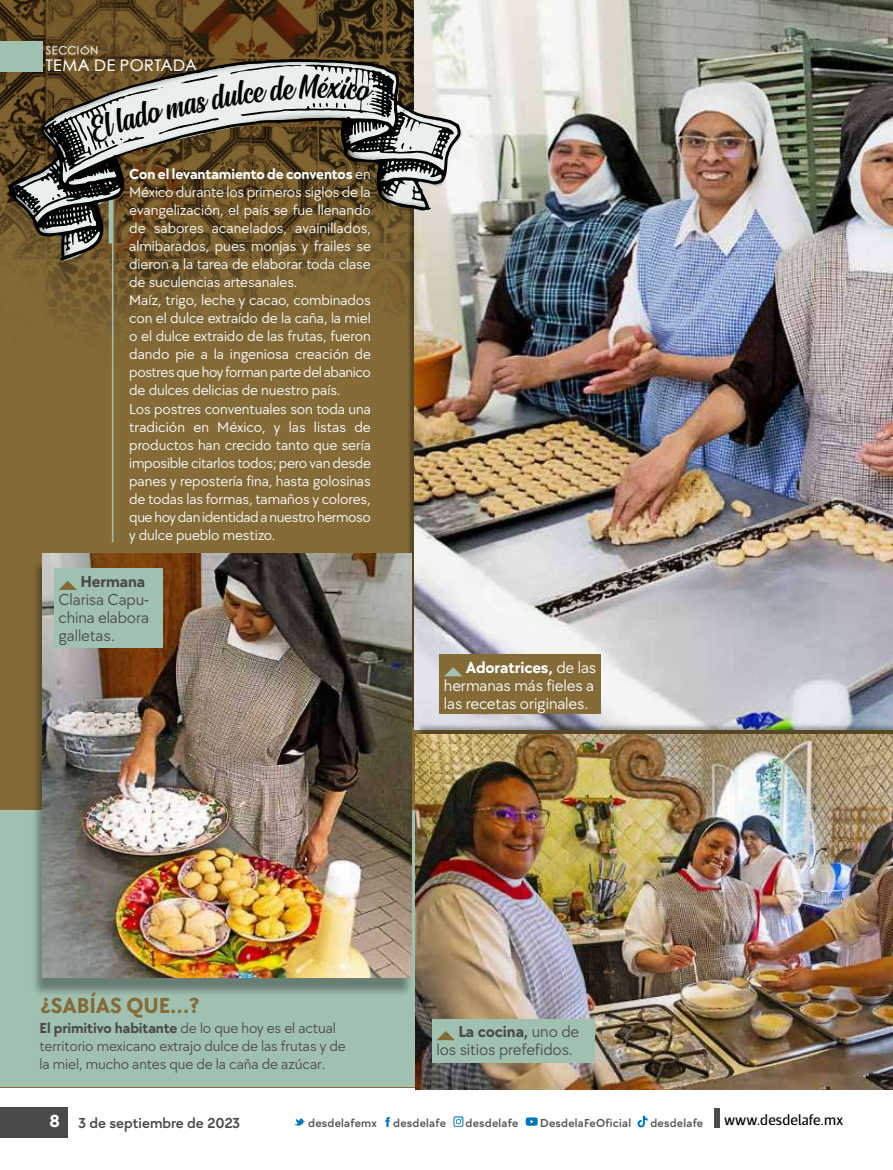
<style>
.page{position:relative;width:893px;height:1170px;background:#fff}
.page>*{position:absolute;margin:0;border:0;box-sizing:border-box;transform-origin:0 0}
.t1{font:37.95px "Signatra DEMO";color:#000}
.t2{font:700 22.5px "TT Chocolates Trl";letter-spacing:-.005em;color:#846b38}
.t3{font:16.5px/18px "TT Chocolates Trl";letter-spacing:-.005em;color:#4a4a49}
.t4{font:16.5px/18px "TT Chocolates Trl";letter-spacing:-.005em;color:#fff}
.t5{font:700 16.5px "TT Chocolates Trl";letter-spacing:-.005em;color:#4a4a49}
.t6{font:500 16.05px "ST Heiti SC";letter-spacing:.03em;color:#fff}
.t7{font:15px/18px "TT Chocolates Trl";letter-spacing:-.005em;color:#fff}
.t8{font:15px/18px "TT Chocolates Trl";letter-spacing:-.005em;color:#4a4a49}
.t9{font:600 15px "TT Chocolates Trl";color:#4a4a49}
.t10{font:15px "Breve Sans Title";letter-spacing:.01em;color:#000}
.t11{font:600 12px "TT Chocolates Trl";letter-spacing:.02em;color:#575756}
.t12{font:500 11.1px "ST Heiti SC";letter-spacing:.045em;color:#fff}
.s1{font-weight:700}
.s2{font-weight:700;font-size:18px;color:#fff}
</style>
<div class="page">
<svg style="left:453px;top:1116px;width:10px;height:10px"></svg>
<svg style="left:385px;top:1117px;width:5px;height:9px"></svg>
<svg style="left:294px;top:1118px;width:11px;height:7px"></svg>
<svg style="left:526px;top:1117px;width:12px;height:8px"></svg>
<svg style="left:637px;top:1115px;width:11px;height:12px"></svg>
<div style="left:0;top:1107px;width:68px;height:30px;background:#4a4a49"></div>
<div style="left:715px;top:1107px;width:5px;height:20px;background:#4a4a49"></div>
<div style="left:0;top:0;width:893px;height:1086px;background:#846b38"></div>
<img style="left:0;top:0;width:407px;height:396px">
<div style="left:0;top:810px;width:513px;height:276px;background:#a0c1b0"></div>
<img style="left:415px;top:0;width:478px;height:722px">
<div style="left:31px;top:559px;width:383px;height:438px;background:#000;opacity:.35"></div>
<img style="left:43px;top:554px;width:368px;height:423px">
<div style="left:415px;top:722px;width:478px;height:364px;background:#000;opacity:.35"></div>
<img style="left:415px;top:734px;width:478px;height:354px">
<hr style="left:112px;top:171px;width:1px;height:371px;background:#a0c1b0">
<svg style="left:0;top:37px;width:474px;height:229px"></svg>
<svg style="left:9px;top:59px;width:452px;height:201px"></svg>
<svg style="left:395px;top:141px;width:17px;height:8px"></svg>
<svg style="left:52px;top:194px;width:8px;height:6px"></svg>
<svg style="left:27px;top:204px;width:6px;height:6px"></svg>
<div style="left:439px;top:654px;width:162px;height:60px;background:#846b38"></div>
<svg style="left:444px;top:667px;width:18px;height:9px"></svg>
<div style="left:432px;top:1018px;width:162px;height:44px;background:#a0c1b0"></div>
<svg style="left:437px;top:1031px;width:18px;height:9px"></svg>
<div style="left:54px;top:568px;width:108px;height:80px;background:#a0c1b0"></div>
<svg style="left:59px;top:581px;width:18px;height:9px"></svg>
<svg style="left:84px;top:65px;width:291px;height:87px;background:#a7a498"></svg>
<p class="t12" style="left:46px;top:46px;width:54px">SECCIÓN</p>
<p class="t6" style="left:46px;top:58px;width:152px">TEMA DE PORTADA</p>
<h1 class="t1" style="left:317px;top:71px;width:12px">e</h1>
<p class="t7" style="left:129px;top:165px;width:243px"><span class="s1">Con el levantamiento de conventos</span> en México durante los primeros siglos de la evangelización, el país se fue llenando de sabores acanelados, avainillados, almibarados, pues monjas y frailes se dieron a la tarea de elaborar toda clase de suculencias artesanales.<br>Maíz, trigo, leche y cacao, combinados con el dulce extraído de la caña, la miel o el dulce extraido de las frutas, fueron dando pie a la ingeniosa creación de postres que hoy forman parte del abanico de dulces delicias de nuestro país.<br>Los postres conventuales son toda una tradición en México, y las listas de productos han crecido tanto que sería imposible citarlos todos; pero van desde panes y repostería fina, hasta golosinas de todas las formas, tamaños y colores, que hoy dan identidad a nuestro hermoso y dulce pueblo mestizo.</p>
<p class="t5" style="left:80px;top:570px;width:66px">Hermana</p>
<p class="t3" style="left:58px;top:590px;width:92px;text-align:justify">Clarisa Capu&shy;china elabora galletas.</p>
<p class="t4" style="left:444px;top:658px;width:154px;text-indent:22px"><span class="s1">Adoratrices,</span> de las hermanas más fieles a las recetas originales.</p>
<h2 class="t2" style="left:40px;top:989px;width:161px">¿SABÍAS QUE…?</h2>
<p class="t8" style="left:40px;top:1018px;width:308px"><span class="s1">El primitivo habitante</span> de lo que hoy es el actual territorio mexicano extrajo dulce de las frutas y de la miel, mucho antes que de la caña de azúcar.</p>
<p class="t3" style="left:436px;top:1022px;width:144px;text-indent:22px"><span class="s1">La cocina,</span> uno de los sitios prefefidos.</p>
<p class="t9" style="left:49px;top:1112px;width:192px"><span class="s2">8</span> 3 de septiembre de 2023</p>
<p class="t11" style="left:308px;top:1114px;width:70px">desdelafemx</p>
<p class="t11" style="left:393px;top:1114px;width:54px">desdelafe</p>
<p class="t11" style="left:466px;top:1114px;width:54px">desdelafe</p>
<p class="t11" style="left:540px;top:1114px;width:93px">DesdelaFeOficial</p>
<p class="t11" style="left:650px;top:1114px;width:54px">desdelafe</p>
<p class="t10" style="left:724px;top:1110px;width:120px">www.desdelafe.mx</p>
</div>
